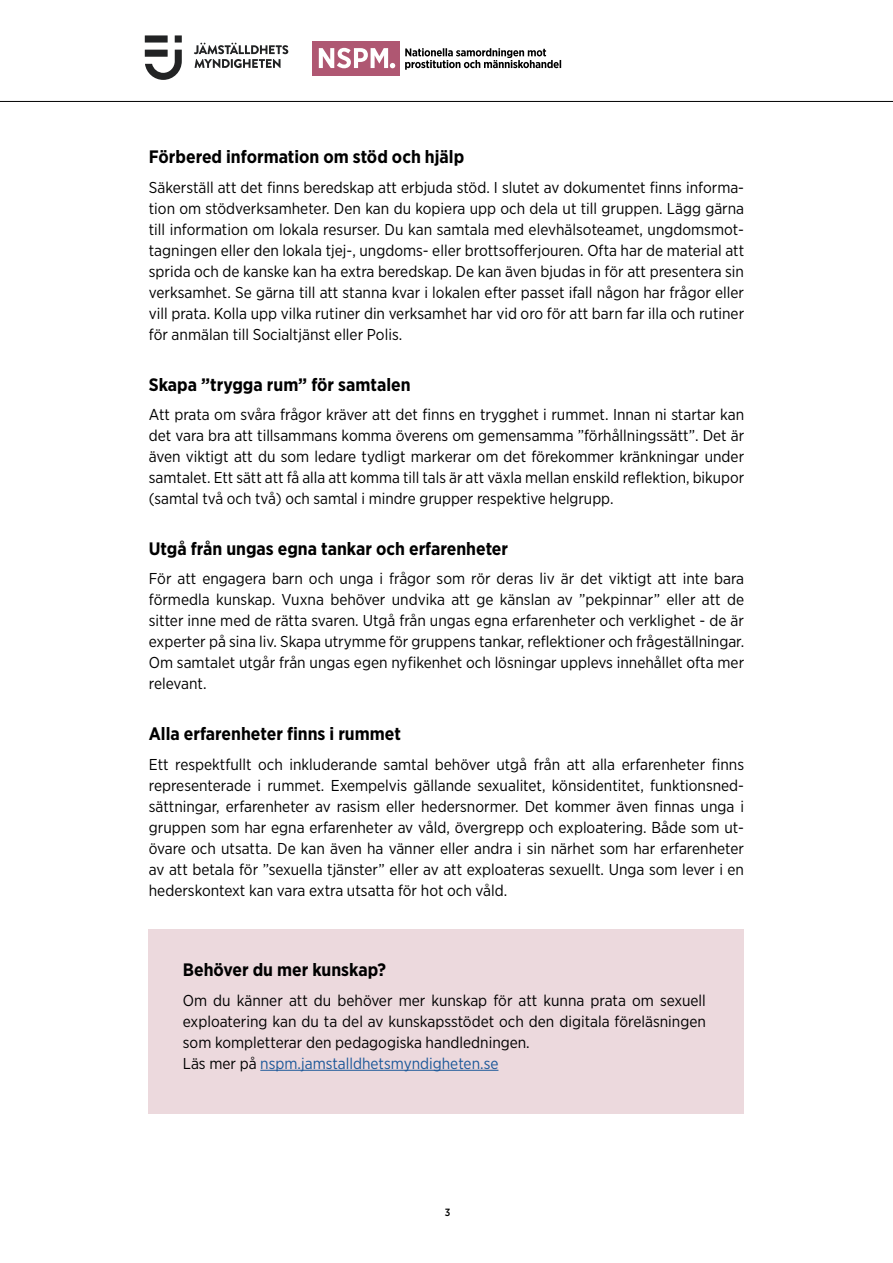
<style>
.page{position:relative;width:893px;height:1263px;background:#fff}
.page>*{position:absolute;margin:0;border:0;box-sizing:border-box;transform-origin:0 0}
.Rubrik_2{font:700 18px "Gotham Narrow";color:#000}
.Brödtext_Gotham_Narrow{font:15.75px/21px "Gotham Narrow";color:#000;text-align:justify}
.Brödtext_Gotham_Narrow-2{font:15.75px "Gotham Narrow";color:#1b5899}
.t1{font:500 10.5px "Gotham Narrow";color:#000}
.s1{color:#000}
</style>
<div class="page">
<hr style="left:0;top:101px;width:893px;height:1px;background:#000">
<div style="left:175px;top:35px;width:7px;height:8px;background:#222324"></div>
<svg style="left:145px;top:50px;width:37px;height:30px"></svg>
<div style="left:145px;top:35px;width:23px;height:8px;background:#222324"></div>
<svg style="left:194px;top:43px;width:94px;height:25px"></svg>
<svg style="left:405px;top:48px;width:156px;height:22px"></svg>
<div style="left:312px;top:41px;width:88px;height:34px;background:#af5772"></div>
<svg style="left:319px;top:48px;width:76px;height:20px"></svg>
<div style="left:149px;top:929px;width:595px;height:185px;background:#ecd9dd"></div>
<hr style="left:260px;top:1070px;width:238px;height:1px;background:#1b5899">
<p class="Rubrik_2" style="left:149px;top:145px;width:317px">Förbered information om stöd och hjälp</p>
<p class="Brödtext_Gotham_Narrow" style="left:149px;top:176px;width:597px">Säkerställ att det finns beredskap att erbjuda stöd. I slutet av dokumentet finns informa&shy;tion om stödverksamheter. Den kan du kopiera upp och dela ut till gruppen. Lägg gärna till information om lokala resurser. Du kan samtala med elevhälsoteamet, ungdomsmot&shy;tagningen eller den lokala tjej-, ungdoms- eller brottsofferjouren. Ofta har de material att sprida och de kanske kan ha extra beredskap. De kan även bjudas in för att presentera sin verksamhet. Se gärna till att stanna kvar i lokalen efter passet ifall någon har frågor eller vill prata. Kolla upp vilka rutiner din verksamhet har vid oro för att barn far illa och rutiner för anmälan till Socialtjänst eller Polis.</p>
<p class="Rubrik_2" style="left:149px;top:373px;width:263px">Skapa ”trygga rum” för samtalen</p>
<p class="Brödtext_Gotham_Narrow" style="left:149px;top:404px;width:597px">Att prata om svåra frågor kräver att det finns en trygghet i rummet. Innan ni startar kan det vara bra att tillsammans komma överens om gemensamma ”förhållningssätt”. Det är även viktigt att du som ledare tydligt markerar om det förekommer kränkningar under samtalet. Ett sätt att få alla att komma till tals är att växla mellan enskild reflektion, bikupor (samtal två och två) och samtal i mindre grupper respektive helgrupp.</p>
<p class="Rubrik_2" style="left:149px;top:537px;width:361px">Utgå från ungas egna tankar och erfarenheter</p>
<p class="Brödtext_Gotham_Narrow" style="left:149px;top:568px;width:597px">För att engagera barn och unga i frågor som rör deras liv är det viktigt att inte bara förmedla kunskap. Vuxna behöver undvika att ge känslan av ”pekpinnar” eller att de sitter inne med de rätta svaren. Utgå från ungas egna erfarenheter och verklighet - de är experter på sina liv. Skapa utrymme för gruppens tankar, reflektioner och frågeställningar.<br>Om samtalet utgår från ungas egen nyfikenhet och lösningar upplevs innehållet ofta mer relevant.</p>
<p class="Rubrik_2" style="left:149px;top:722px;width:254px">Alla erfarenheter finns i rummet</p>
<p class="Brödtext_Gotham_Narrow" style="left:149px;top:753px;width:597px">Ett respektfullt och inkluderande samtal behöver utgå från att alla erfarenheter finns representerade i rummet. Exempelvis gällande sexualitet, könsidentitet, funktionsned&shy;sättningar, erfarenheter av rasism eller hedersnormer. Det kommer även finnas unga i gruppen som har egna erfarenheter av våld, övergrepp och exploatering. Både som ut&shy;övare och utsatta. De kan även ha vänner eller andra i sin närhet som har erfarenheter av att betala för ”sexuella tjänster” eller av att exploateras sexuellt. Unga som lever i en hederskontext kan vara extra utsatta för hot och våld.</p>
<p class="Rubrik_2" style="left:183px;top:958px;width:205px">Behöver du mer kunskap?</p>
<p class="Brödtext_Gotham_Narrow" style="left:183px;top:989px;width:525px">Om du känner att du behöver mer kunskap för att kunna prata om sexuell exploatering kan du ta del av kunskapsstödet och den digitala föreläsningen som kompletterar den pedagogiska handledningen.</p>
<p class="Brödtext_Gotham_Narrow-2" style="left:183px;top:1053px;width:317px"><span class="s1">Läs mer på</span> nspm.jamstalldhetsmyndigheten.se</p>
<p class="t1" style="left:445px;top:1205px;width:7px">3</p>
</div>
